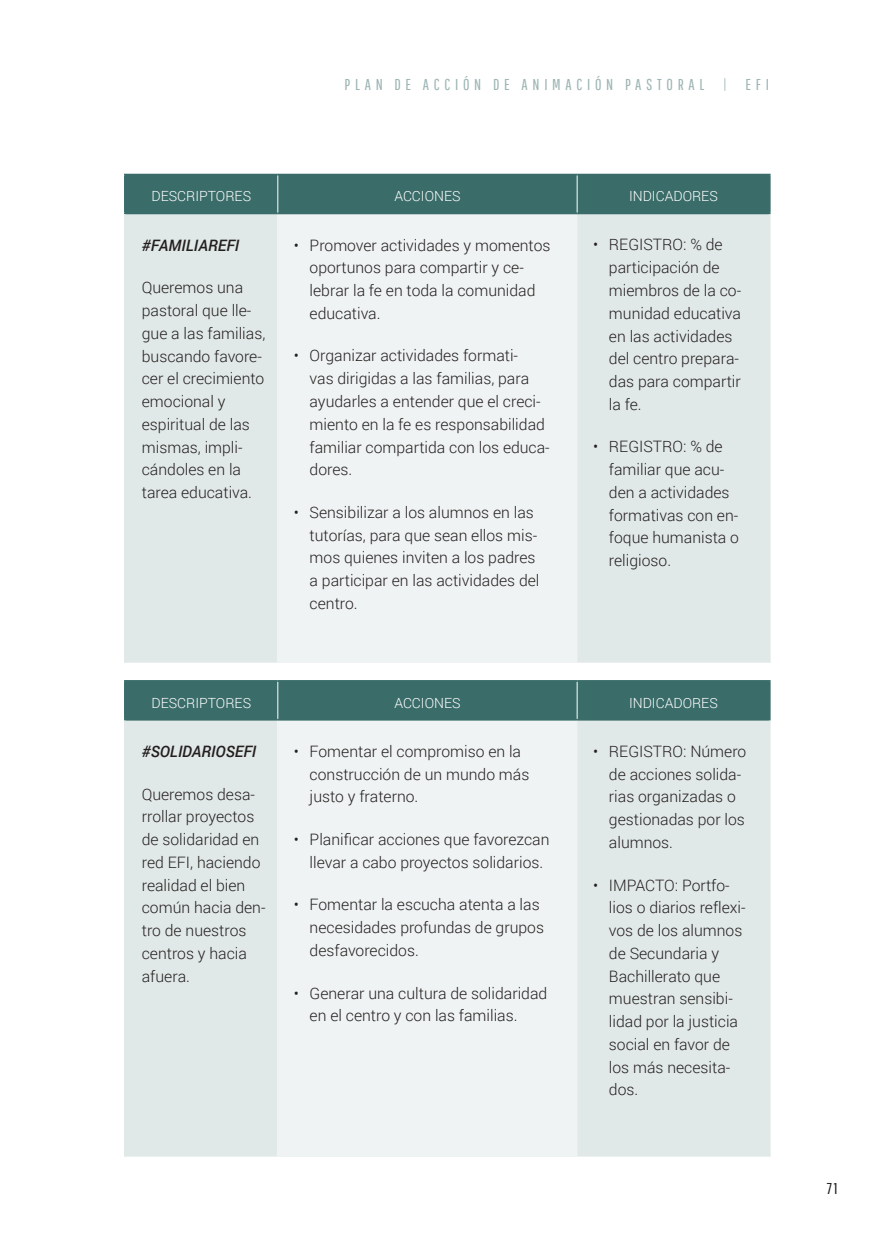
<style>
.page{position:relative;width:893px;height:1241px;background:#fff}
.page>*{position:absolute;margin:0;border:0;box-sizing:border-box;transform-origin:0 0}
.t1{font:300 15.75px/22.8px "Roboto";color:#241f1f}
.t2{font:15.75px "Pathway Gothic One";letter-spacing:.3em;color:#9db5b4}
.t3{font:italic 500 15.75px "Roboto";color:#241f1f}
.t4{font:15.75px "Pathway Gothic One";color:#241f1f}
.t5{font:300 14px "Roboto";color:#fff}
</style>
<div class="page">
<div style="left:126px;top:175px;width:643px;height:37px;background:#3a6c69"></div>
<div style="left:126px;top:214px;width:643px;height:448px;background:#e1e9e8"></div>
<div style="left:278px;top:213px;width:299px;height:449px;background:#eff3f3"></div>
<hr style="left:124px;top:174px;width:154px;height:1px;background:#3a6c69">
<hr style="left:124px;top:175px;width:2px;height:37px;background:#3a6c69">
<hr style="left:278px;top:174px;width:299px;height:1px;background:#3a6c69">
<hr style="left:577px;top:174px;width:194px;height:1px;background:#3a6c69">
<hr style="left:769px;top:175px;width:2px;height:37px;background:#3a6c69">
<hr style="left:124px;top:212px;width:154px;height:2px;background:#3a6c69">
<hr style="left:278px;top:212px;width:299px;height:2px;background:#3a6c69">
<hr style="left:577px;top:212px;width:194px;height:2px;background:#3a6c69">
<hr style="left:277px;top:175px;width:1px;height:37px;background:#fff">
<hr style="left:577px;top:175px;width:1px;height:37px;background:#fff">
<hr style="left:124px;top:214px;width:2px;height:448px;background:#e1e9e8">
<hr style="left:769px;top:214px;width:2px;height:448px;background:#e1e9e8">
<div style="left:126px;top:681px;width:643px;height:37px;background:#3a6c69"></div>
<div style="left:126px;top:720px;width:643px;height:436px;background:#e1e9e8"></div>
<div style="left:278px;top:719px;width:299px;height:437px;background:#eff3f3"></div>
<hr style="left:124px;top:680px;width:154px;height:1px;background:#3a6c69">
<hr style="left:124px;top:681px;width:2px;height:37px;background:#3a6c69">
<hr style="left:278px;top:680px;width:299px;height:1px;background:#3a6c69">
<hr style="left:577px;top:680px;width:194px;height:1px;background:#3a6c69">
<hr style="left:769px;top:681px;width:2px;height:37px;background:#3a6c69">
<hr style="left:124px;top:718px;width:154px;height:2px;background:#3a6c69">
<hr style="left:278px;top:718px;width:299px;height:2px;background:#3a6c69">
<hr style="left:577px;top:718px;width:194px;height:2px;background:#3a6c69">
<hr style="left:277px;top:681px;width:1px;height:37px;background:#fff">
<hr style="left:577px;top:681px;width:1px;height:37px;background:#fff">
<hr style="left:124px;top:720px;width:2px;height:436px;background:#e1e9e8">
<hr style="left:769px;top:720px;width:2px;height:436px;background:#e1e9e8">
<p class="t2" style="left:345px;top:75px;width:426px">PLAN DE ACCIÓN DE ANIMACIÓN PASTORAL | EFI</p>
<p class="t5" style="left:152px;top:187px;width:101px">DESCRIPTORES</p>
<p class="t5" style="left:394px;top:187px;width:68px">ACCIONES</p>
<p class="t5" style="left:629px;top:187px;width:90px">INDICADORES</p>
<p class="t3" style="left:142px;top:239px;width:99px">#FAMILIAREFI</p>
<p class="t1" style="left:142px;top:277px;width:125px">Queremos una pastoral que lle&shy;gue a las familias, buscando favore&shy;cer el crecimiento emocional y espiritual de las mismas, impli&shy;cándoles en la tarea educativa.</p>
<p class="t1" style="left:609px;top:235px;width:134px;text-indent:-16px">• REGISTRO: % de participación de miembros de la co&shy;munidad educativa en las actividades del centro prepara&shy;das para compartir la fe.</p>
<p class="t1" style="left:609px;top:436px;width:132px;text-indent:-16px">• REGISTRO: % de familiar que acu&shy;den a actividades formativas con en&shy;foque humanista o religioso.</p>
<p class="t1" style="left:310px;top:235px;width:242px;text-indent:-16px">• Promover actividades y momentos oportunos para compartir y ce&shy;lebrar la fe en toda la comunidad educativa.</p>
<p class="t1" style="left:310px;top:345px;width:242px;text-indent:-16px">• Organizar actividades formati-<br>vas dirigidas a las familias, para ayudarles a entender que el creci&shy;miento en la fe es responsabilidad familiar compartida con los educa&shy;dores.</p>
<p class="t1" style="left:310px;top:502px;width:231px;text-indent:-16px">• Sensibilizar a los alumnos en las tutorías, para que sean ellos mis&shy;mos quienes inviten a los padres a participar en las actividades del centro.</p>
<p class="t5" style="left:152px;top:693px;width:101px">DESCRIPTORES</p>
<p class="t5" style="left:394px;top:693px;width:68px">ACCIONES</p>
<p class="t5" style="left:629px;top:693px;width:90px">INDICADORES</p>
<p class="t3" style="left:142px;top:745px;width:116px">#SOLIDARIOSEFI</p>
<p class="t1" style="left:142px;top:783px;width:125px">Queremos desa&shy;rrollar proyectos de solidaridad en red EFI, haciendo realidad el bien común hacia den&shy;tro de nuestros centros y hacia afuera.</p>
<p class="t1" style="left:310px;top:741px;width:221px;text-indent:-16px">• Fomentar el compromiso en la construcción de un mundo más justo y fraterno.</p>
<p class="t1" style="left:294px;top:829px;width:257px;text-align:center">• Planificar acciones que favorezcan llevar a cabo proyectos solidarios.</p>
<p class="t1" style="left:310px;top:894px;width:236px;text-indent:-16px">• Fomentar la escucha atenta a las necesidades profundas de grupos desfavorecidos.</p>
<p class="t1" style="left:310px;top:982px;width:239px;text-indent:-16px">• Generar una cultura de solidaridad en el centro y con las familias.</p>
<p class="t1" style="left:609px;top:741px;width:139px;text-indent:-16px">• REGISTRO: Número de acciones solida&shy;rias organizadas o gestionadas por los alumnos.</p>
<p class="t1" style="left:609px;top:874px;width:138px;text-indent:-16px">• IMPACTO: Portfo&shy;lios o diarios reflexi&shy;vos de los alumnos de Secundaria y<br>Bachillerato que muestran sensibi&shy;lidad por la justicia social en favor de los más necesita&shy;dos.</p>
<p class="t4" style="left:827px;top:1179px;width:12px">71</p>
</div>
